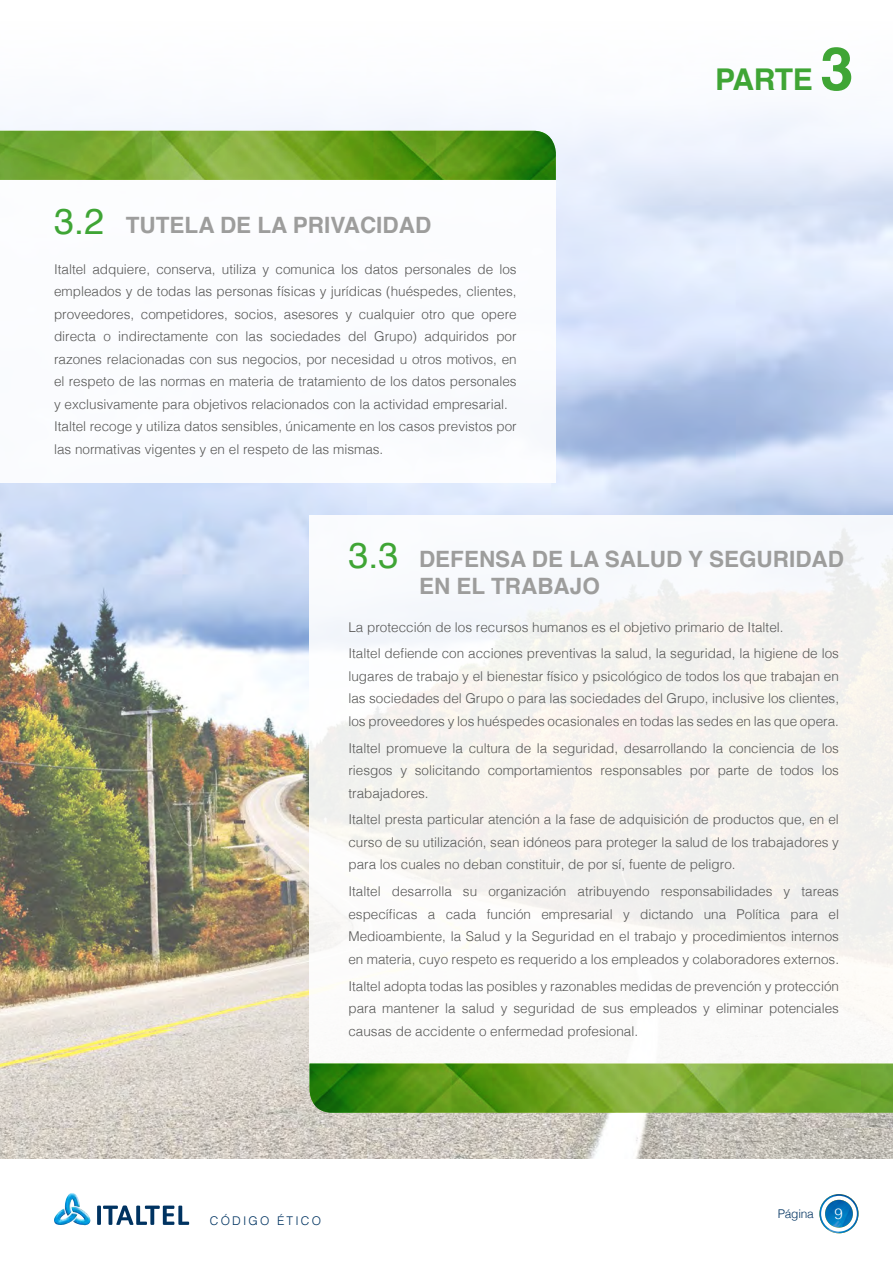
<style>
.page{position:relative;width:893px;height:1263px;background:#fff}
.page>*{position:absolute;margin:0;border:0;box-sizing:border-box;transform-origin:0 0}
.t1{font:36px "Helvetica";color:#3fa535}
.t2{font:700 30px "Helvetica";letter-spacing:-.015em;color:#3fa535}
.t3{font:700 22.5px/27px "Helvetica";color:#9d9d9c}
.t4{font:300 15px "Helvetica";color:#fff}
.t5{font:300 13.5px/22.5px "Helvetica";color:#575756;text-align:justify}
.t6{font:300 12px "Helvetica";letter-spacing:.18em;color:#003361}
.s1{font-weight:400;font-size:36px;color:#3fa535}
.s2{font-size:60px}
</style>
<div class="page">
<img style="left:0;top:110px;width:893px;height:1048px">
<svg style="left:97px;top:1205px;width:4px;height:20px"></svg>
<svg style="left:103px;top:1205px;width:86px;height:20px"></svg>
<img style="left:54px;top:1193px;width:37px;height:33px">
<img style="left:819px;top:1194px;width:40px;height:39px;border-radius:20px">
<svg style="left:821px;top:1196px;width:36px;height:35px"></svg>
<img style="left:825px;top:1200px;width:28px;height:27px;border-radius:14px">
<div style="left:0;top:180px;width:556px;height:303px;background:#fff"></div>
<div style="left:310px;top:515px;width:583px;height:548px;background:#f8f6f1"></div>
<img style="left:0;top:131px;width:556px;height:49px">
<hr style="left:892px;top:794px;width:1px;height:269px;background:#fff">
<img style="left:310px;top:1063px;width:583px;height:50px">
<h3 class="t3" style="left:54px;top:212px;width:379px"><span class="s1">3.2</span> TUTELA DE LA PRIVACIDAD</h3>
<p class="t5" style="left:54px;top:257px;width:464px;text-align:left">Italtel adquiere, conserva, utiliza y comunica los datos personales de los empleados y de todas las personas físicas y jurídicas (huéspedes, clientes, proveedores, competidores, socios, asesores y cualquier otro que opere directa o indirectamente con las sociedades del Grupo) adquiridos por razones relacionadas con sus negocios, por necesidad u otros motivos, en el respeto de las normas en materia de tratamiento de los datos personales y exclusivamente para objetivos relacionados con la actividad empresarial.<br>Italtel recoge y utiliza datos sensibles, únicamente en los casos previstos por las normativas vigentes y en el respeto de las mismas.</p>
<h2 class="t2" style="left:715px;top:55px;width:140px">PARTE <span class="s2">3</span></h2>
<h1 class="t1" style="left:348px;top:527px;width:52px">3.3</h1>
<h3 class="t3" style="left:419px;top:546px;width:427px">DEFENSA DE LA SALUD Y SEGURIDAD<br>EN EL TRABAJO</h3>
<p class="t5" style="left:348px;top:612px;width:492px;line-height:26.7px">La protección de los recursos humanos es el objetivo primario de Italtel.<br>Italtel defiende con acciones preventivas la salud, la seguridad, la higiene de los</p>
<p class="t5" style="left:348px;top:664px;width:492px">lugares de trabajo y el bienestar físico y psicológico de todos los que trabajan en las sociedades del Grupo o para las sociedades del Grupo, inclusive los clientes, los proveedores y los huéspedes ocasionales en todas las sedes en las que opera.</p>
<p class="t5" style="left:348px;top:736px;width:492px">Italtel promueve la cultura de la seguridad, desarrollando la conciencia de los riesgos y solicitando comportamientos responsables por parte de todos los trabajadores.</p>
<p class="t5" style="left:348px;top:807px;width:492px">Italtel presta particular atención a la fase de adquisición de productos que, en el curso de su utilización, sean idóneos para proteger la salud de los trabajadores y para los cuales no deban constituir, de por sí, fuente de peligro.</p>
<p class="t5" style="left:348px;top:879px;width:492px">Italtel desarrolla su organización atribuyendo responsabilidades y tareas específicas a cada función empresarial y dictando una Política para el Medioambiente, la Salud y la Seguridad en el trabajo y procedimientos internos en materia, cuyo respeto es requerido a los empleados y colaboradores externos.</p>
<p class="t5" style="left:348px;top:973px;width:492px">Italtel adopta todas las posibles y razonables medidas de prevención y protección para mantener la salud y seguridad de sus empleados y eliminar potenciales causas de accidente o enfermedad profesional.</p>
<p class="t6" style="left:210px;top:1210px;width:113px">CÓDIGO ÉTICO</p>
<p class="t6" style="left:778px;top:1203px;width:38px">Página</p>
<p class="t4" style="left:834px;top:1201px;width:10px">9</p>
</div>
